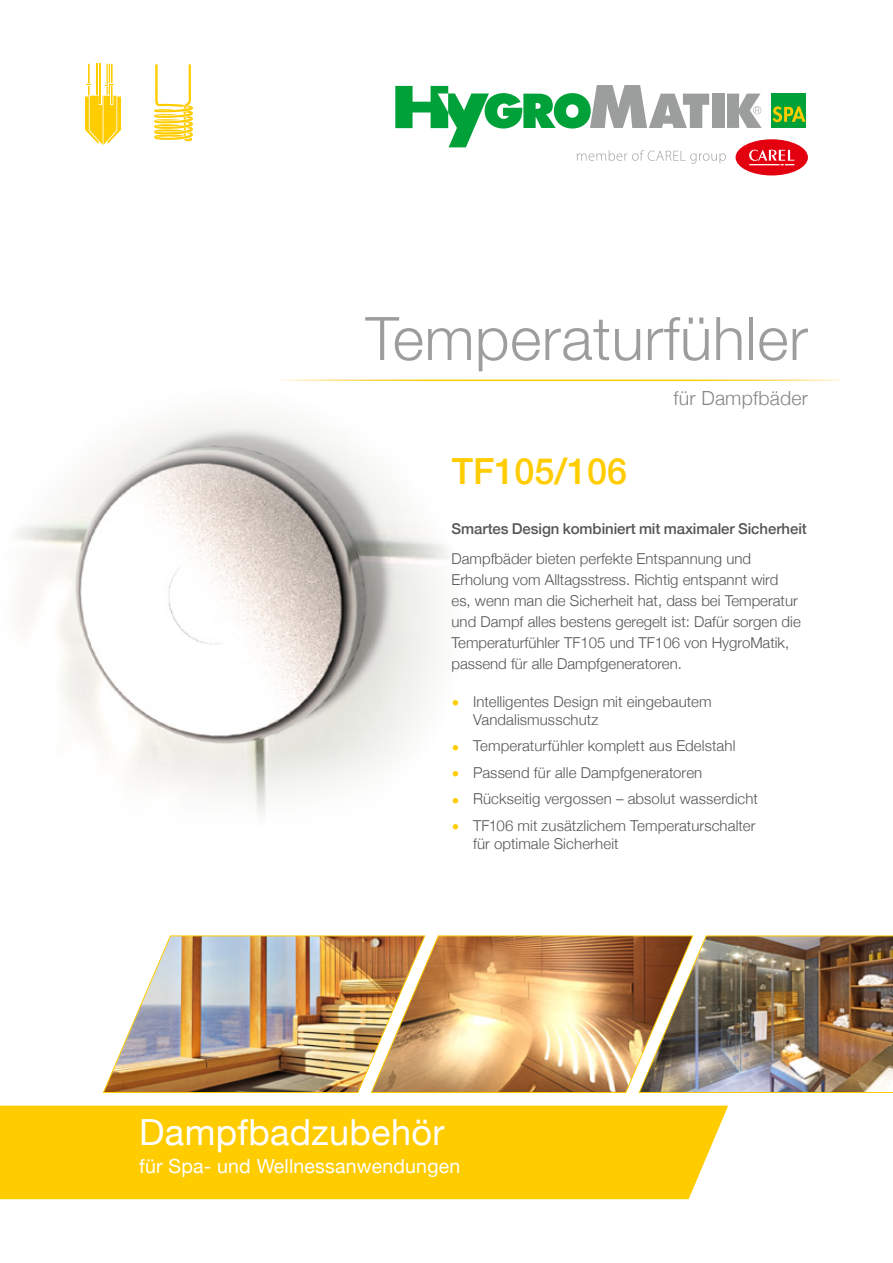
<style>
.page{position:relative;width:893px;height:1263px;background:#fff}
.page>*{position:absolute;margin:0;border:0;box-sizing:border-box;transform-origin:0 0}
.t1{font:300 60px "Helvetica Neue";letter-spacing:.01em;color:#9c9d9d}
.t2{font:36px "Helvetica Neue";letter-spacing:.01em;color:#fff}
.t3{font:500 36px "Helvetica Neue";color:#fc0}
.t4{font:19.5px "Helvetica Neue";letter-spacing:.01em;color:#fff}
.t5{font:300 19.5px "Helvetica Neue";letter-spacing:.01em;color:#878786}
.t6{font:300 15px/21px "Helvetica Neue";color:#565656}
.t7{font:500 15px "Helvetica Neue";letter-spacing:-.005em;color:#565656}
.s1{color:#fc0}
</style>
<div class="page">
<img style="left:16px;top:419px;width:433px;height:395px">
<div style="left:736px;top:139px;width:72px;height:36px;background:#e3000f;border-radius:50%"></div>
<svg style="left:395px;top:85px;width:411px;height:80px"></svg>
<img style="left:102px;top:935px;width:268px;height:158px">
<img style="left:694px;top:935px;width:199px;height:158px">
<img style="left:370px;top:935px;width:324px;height:158px">
<svg style="left:85px;top:64px;width:36px;height:81px"></svg>
<svg style="left:154px;top:64px;width:39px;height:78px"></svg>
<div style="left:0;top:1106px;width:728px;height:93px;background:#fc0"></div>
<h1 class="t1" style="left:365px;top:290px;width:444px">Temperaturfühler</h1>
<h3 class="t5" style="left:674px;top:382px;width:136px">für Dampfbäder</h3>
<h2 class="t3" style="left:452px;top:442px;width:177px">TF105/106</h2>
<p class="t7" style="left:452px;top:517px;width:357px">Smartes Design kombiniert mit maximaler Sicherheit</p>
<p class="t6" style="left:452px;top:547px;width:351px">Dampfbäder bieten perfekte Entspannung und Erholung vom Alltagsstress. Richtig entspannt wird es, wenn man die Sicherheit hat, dass bei Temperatur und Dampf alles bestens geregelt ist: Dafür sorgen die Temperaturfühler TF105 und TF106 von HygroMatik, passend für alle Dampfgeneratoren.</p>
<p class="t6" style="left:473px;top:691px;width:240px;line-height:18px;text-indent:-21px"><span class="s1">•</span> Intelligentes Design mit eingebautem<br>Vandalismusschutz</p>
<p class="t6" style="left:452px;top:734px;width:285px"><span class="s1">•</span> Temperaturfühler komplett aus Edelstahl</p>
<p class="t6" style="left:452px;top:761px;width:252px"><span class="s1">•</span> Passend für alle Dampfgeneratoren</p>
<p class="t6" style="left:452px;top:787px;width:308px"><span class="s1">•</span> Rückseitig vergossen – absolut wasserdicht</p>
<p class="t6" style="left:473px;top:815px;width:284px;line-height:18px;text-indent:-21px"><span class="s1">•</span> TF106 mit zusätzlichem Temperaturschalter für optimale Sicherheit</p>
<h2 class="t2" style="left:139px;top:1106px;width:307px">Dampfbadzubehör</h2>
<h3 class="t4" style="left:139px;top:1152px;width:322px">für Spa- und Wellnessanwendungen</h3>
</div>
